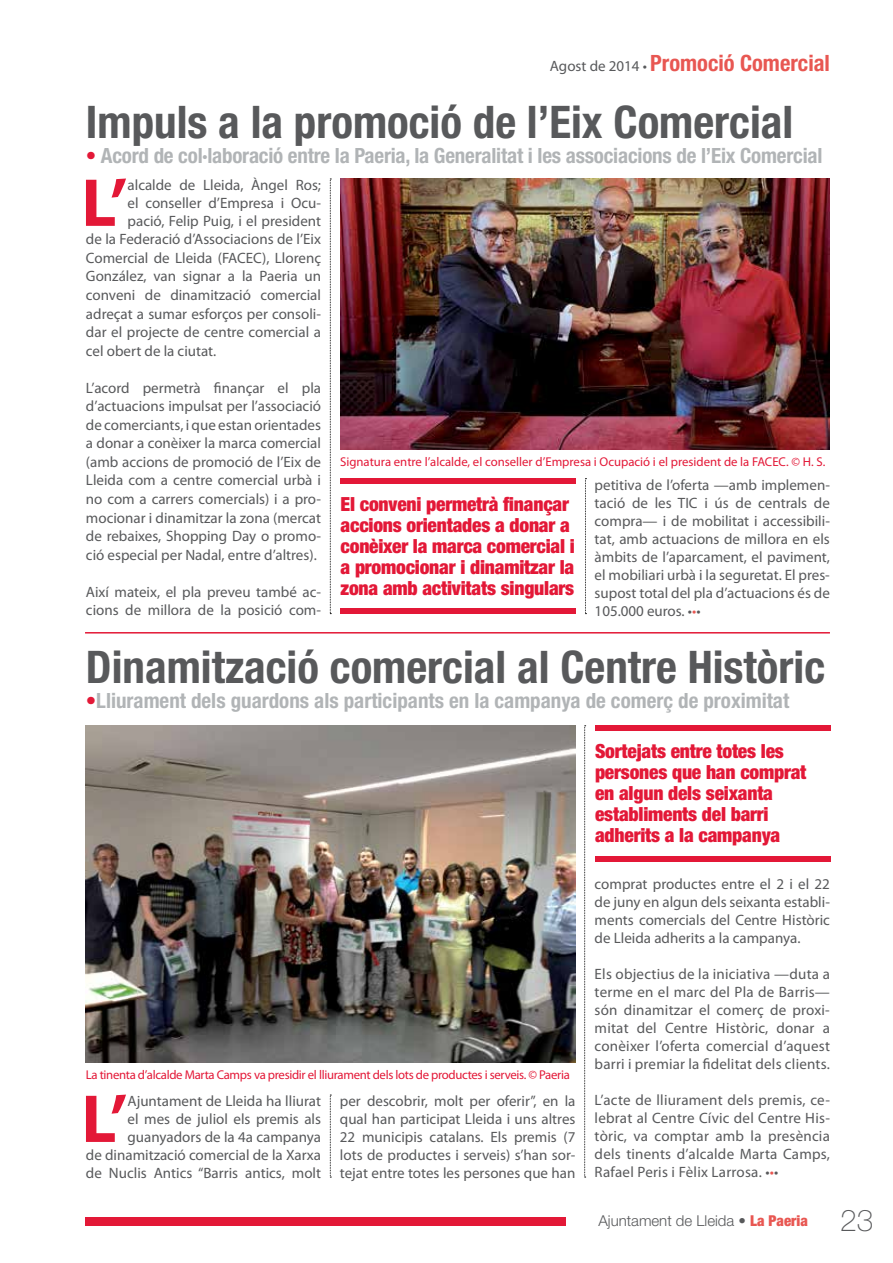
<style>
.page{position:relative;width:893px;height:1263px;background:#fff}
.page>*{position:absolute;margin:0;border:0;box-sizing:border-box;transform-origin:0 0}
.t1{font:700 68.4px "Myriad Pro";color:#e31837}
.t2{font:700 condensed 45px "Helvetica Neue LT Std";color:#58595b}
.t3{font:700 condensed 22.5px "Helvetica Neue LT Std";color:#e85752}
.t4{font:700 condensed 21px "Helvetica Neue LT Std";letter-spacing:-.01em;color:#b1b4b6}
.t5{font:900 condensed 19.5px/21px "Helvetica Neue LT Std";letter-spacing:-.01em;color:#e31837}
.t6{font:15px/18px "Myriad Pro";color:#58595b;text-align:justify}
.t7{font:300 15px "Helvetica Neue LT Std";color:#58595b}
.t8{font:12.75px "Myriad Pro";letter-spacing:-.025em;color:#e31837}
.t9{font:12.75px "Myriad Pro";color:#e31837}
.s1{font-family:"Myriad Pro";font-weight:400;font-stretch:normal;font-size:15px;color:#58595b}
.s2{color:#e31837}
.s3{color:#e85752}
.s4{font-weight:500}
.s5{font-weight:900;font-stretch:condensed;color:#e85752}
.s6{font-weight:100;font-size:30px}
</style>
<div class="page">
<div style="left:85px;top:1217px;width:481px;height:9px;background:#e31837"></div>
<hr style="left:85px;top:632px;width:745px;height:1px;background:#e31837">
<div style="left:341px;top:609px;width:235px;height:5px;background:#e31837"></div>
<div style="left:595px;top:856px;width:235px;height:5px;background:#e31837"></div>
<div style="left:341px;top:478px;width:235px;height:5px;background:#e31837"></div>
<div style="left:595px;top:725px;width:235px;height:5px;background:#e31837"></div>
<img style="left:340px;top:179px;width:490px;height:271px">
<img style="left:86px;top:725px;width:489px;height:337px">
<svg style="left:330px;top:179px;width:1px;height:435px"></svg>
<svg style="left:330px;top:1095px;width:1px;height:83px"></svg>
<svg style="left:584px;top:725px;width:2px;height:453px"></svg>
<svg style="left:585px;top:478px;width:1px;height:136px"></svg>
<h3 class="t3" style="left:550px;top:50px;width:281px"><span class="s1">Agost de 2014 •</span> Promoció Comercial</h3>
<h2 class="t2" style="left:86px;top:95px;width:709px">Impuls a la promoció de l’Eix Comercial</h2>
<h3 class="t4" style="left:86px;top:143px;width:738px"><span class="s2">•</span> Acord de col·laboració entre la Paeria, la Generalitat i les associacions de l’Eix Comercial</h3>
<h1 class="t1" style="left:81px;top:158px;width:48px">L’</h1>
<p class="t6" style="left:128px;top:176px;width:195px">alcalde de Lleida, Àngel Ros;</p>
<p class="t6" style="left:128px;top:194px;width:195px">el conseller d’Empresa i Ocu-</p>
<p class="t6" style="left:128px;top:212px;width:195px">pació, Felip Puig, i el president</p>
<p class="t6" style="left:86px;top:230px;width:237px">de la Federació d’Associacions de l’Eix</p>
<p class="t6" style="left:86px;top:249px;width:237px">Comercial de Lleida (FACEC), Llorenç</p>
<p class="t6" style="left:86px;top:267px;width:237px">González, van signar a la Paeria un</p>
<p class="t6" style="left:86px;top:286px;width:237px">conveni de dinamització comercial</p>
<p class="t6" style="left:86px;top:304px;width:237px">adreçat a sumar esforços per consoli-</p>
<p class="t6" style="left:86px;top:323px;width:237px">dar el projecte de centre comercial a</p>
<p class="t6" style="left:86px;top:341px;width:132px">cel obert de la ciutat.</p>
<p class="t6" style="left:86px;top:378px;width:237px;line-height:18.6px">L’acord permetrà finançar el pla d’actuacions impulsat per l’associació de comerciants, i que estan orientades a donar a conèixer la marca comercial (amb accions de promoció de l’Eix de Lleida com a centre comercial urbà i no com a carrers comercials) i a pro&shy;mocionar i dinamitzar la zona (mercat de rebaixes, Shopping Day o promo&shy;ció especial per Nadal, entre d’altres).</p>
<p class="t6" style="left:86px;top:582px;width:237px;line-height:18.6px">Així mateix, el pla preveu també ac&shy;cions de millora de la posició com-</p>
<p class="t9" style="left:340px;top:454px;width:487px">Signatura entre l’alcalde, el conseller d’Empresa i Ocupació i el president de la FACEC. © H. S.</p>
<h3 class="t5" style="left:341px;top:493px;width:236px">El conveni permetrà finançar accions orientades a donar a conèixer la marca comercial i a promocionar i dinamitzar la zona amb activitats singulars</h3>
<p class="t6" style="left:595px;top:475px;width:237px">petitiva de l’oferta —amb implemen&shy;tació de les TIC i ús de centrals de compra— i de mobilitat i accessibili&shy;tat, amb actuacions de millora en els àmbits de l’aparcament, el paviment, el mobiliari urbà i la seguretat. El pres&shy;supost total del pla d’actuacions és de 105.000 euros. •<span class="s3">•</span>•</p>
<h2 class="t2" style="left:86px;top:640px;width:741px">Dinamització comercial al Centre Històric</h2>
<h3 class="t4" style="left:86px;top:688px;width:705px"><span class="s2">•</span>Lliurament dels guardons als participants en la campanya de comerç de proximitat</h3>
<p class="t8" style="left:86px;top:1067px;width:486px">La tinenta d’alcalde Marta Camps va presidir el lliurament dels lots de productes i serveis. © Paeria</p>
<h1 class="t1" style="left:81px;top:1074px;width:48px">L’</h1>
<p class="t6" style="left:86px;top:1092px;width:237px;text-align:right">Ajuntament de Lleida ha lliurat<br>el mes de juliol els premis als guanyadors de la 4a campanya<br>de dinamització comercial de la Xarxa de Nuclis Antics “Barris antics, molt</p>
<p class="t6" style="left:340px;top:1092px;width:237px">per descobrir, molt per oferir”, en la qual han participat Lleida i uns altres 22 municipis catalans. Els premis (7 lots de productes i serveis) s’han sor&shy;tejat entre totes les persones que han</p>
<h3 class="t5" style="left:595px;top:740px;width:213px">Sortejats entre totes les persones que han comprat en algun dels seixanta establiments del barri adherits a la campanya</h3>
<p class="t6" style="left:595px;top:875px;width:237px">comprat productes entre el 2 i el 22 de juny en algun dels seixanta establi&shy;ments comercials del Centre Històric de Lleida adherits a la campanya.</p>
<p class="t6" style="left:595px;top:965px;width:237px">Els objectius de la iniciativa —duta a terme en el marc del Pla de Barris— són dinamitzar el comerç de proxi&shy;mitat del Centre Històric, donar a conèixer l’oferta comercial d’aquest barri i premiar la fidelitat dels clients.</p>
<p class="t6" style="left:595px;top:1091px;width:237px">L’acte de lliurament dels premis, ce&shy;lebrat al Centre Cívic del Centre His&shy;tòric, va comptar amb la presència dels tinents d’alcalde Marta Camps, Rafael Peris i Fèlix Larrosa. •<span class="s3">•</span>•</p>
<p class="t7" style="left:598px;top:1211px;width:277px">Ajuntament de Lleida <span class="s4">•</span> <span class="s5">La Paeria</span> <span class="s6">23</span></p>
</div>
